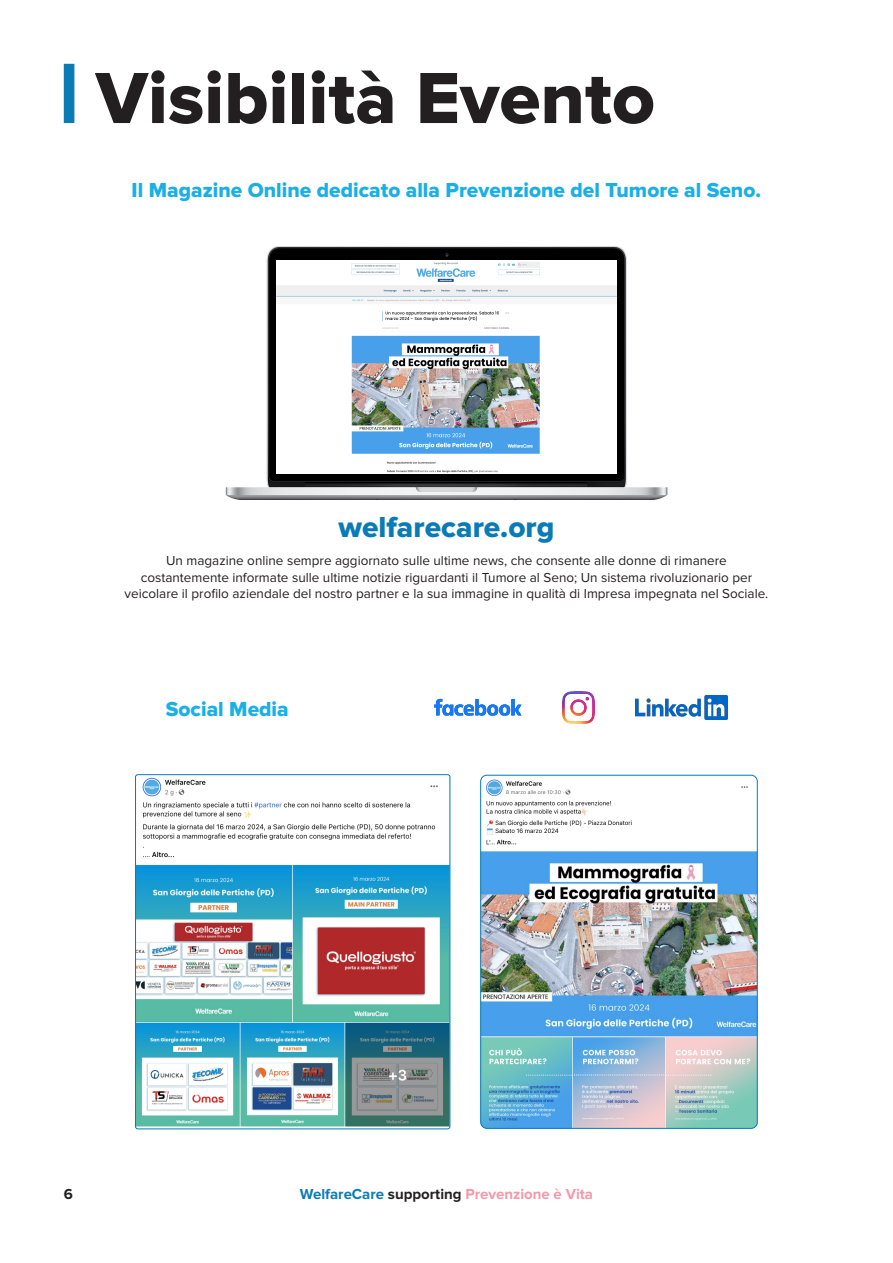
<style>
.page{position:relative;width:893px;height:1263px;background:#fff}
.page>*{position:absolute;margin:0;border:0;box-sizing:border-box;transform-origin:0 0}
.t1{font:75px "Proxima Nova Extrabld";color:#231f20}
.t2{font:30px "Proxima Nova Extrabld";color:#0b7bb5}
.t3{font:21px "Proxima Nova Extrabld";color:#1aafe5}
.t4{font:700 15px "Proxima Nova";color:#f598aa}
.t5{font:700 15px "Proxima Nova";color:#231f20}
.t6{font:13.5px/16.2px "Proxima Nova";color:#231f20;text-align:center}
.s1{color:#0b7bb5}
.s2{color:#231f20}
</style>
<div class="page">
<svg style="left:64px;top:64px;width:10px;height:59px"></svg>
<img style="left:137px;top:777px;width:311px;height:349px">
<div style="left:135px;top:774px;width:315px;height:355px;border:1px solid #007cb6;border-radius:2px"></div>
<img style="left:481px;top:775px;width:276px;height:353px">
<div style="left:480px;top:775px;width:277px;height:353px;border:1px solid #007cb6;border-radius:6px"></div>
<svg style="left:434px;top:699px;width:88px;height:17px"></svg>
<img style="left:563px;top:692px;width:31px;height:31px">
<img style="left:635px;top:696px;width:92px;height:23px">
<img style="left:225px;top:246px;width:443px;height:254px">
<img style="left:276px;top:261px;width:341px;height:212px">
<p class="t1" style="left:96px;top:55px;width:561px">Visibilità Evento</p>
<p class="t3" style="left:132px;top:178px;width:631px">Il Magazine Online dedicato alla Prevenzione del Tumore al Seno.</p>
<p class="t2" style="left:338px;top:510px;width:218px">welfarecare.org</p>
<p class="t6" style="left:125px;top:553px;width:645px">Un magazine online sempre aggiornato sulle ultime news, che consente alle donne di rimanere costantemente informate sulle ultime notizie riguardanti il Tumore al Seno; Un sistema rivoluzionario per veicolare il profilo aziendale del nostro partner e la sua immagine in qualità di Impresa impegnata nel Sociale.</p>
<p class="t3" style="left:166px;top:697px;width:124px">Social Media</p>
<p class="t5" style="left:64px;top:1185px;width:11px">6</p>
<p class="t4" style="left:300px;top:1185px;width:295px"><span class="s1">WelfareCare</span> <span class="s2">supporting</span> Prevenzione è Vita</p>
</div>
